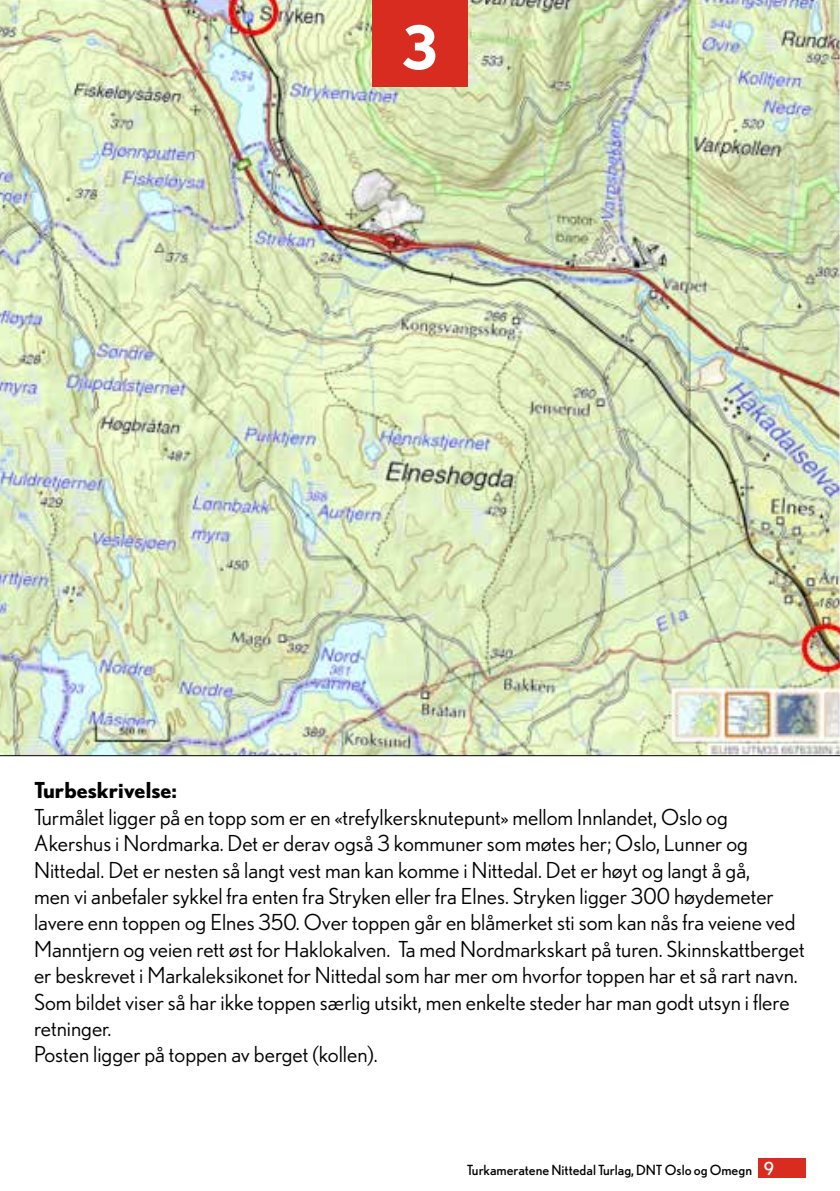
<style>
.page{position:relative;width:840px;height:1191px;background:#fff}
.page>*{position:absolute;margin:0;border:0;box-sizing:border-box;transform-origin:0 0}
.t1{font:700 60px "Nobel";color:#fff}
.t2{font:22px/26.4px "Nobel";color:#000}
.t3{font:700 22px "Nobel";color:#000}
.t4{font:14px "Nobel";color:#000}
.s1{font-size:18px;color:#fff}
</style>
<div class="page">
<div style="left:758px;top:1158px;width:47px;height:19px;background:#d82c20"></div>
<img style="left:0;top:0;width:839px;height:756px">
<div style="left:372px;top:0;width:95px;height:86px;background:#d82c20"></div>
<h1 class="t1" style="left:402px;top:12px;width:37px">3</h1>
<p class="t3" style="left:34px;top:777px;width:144px">Turbeskrivelse:</p>
<p class="t2" style="left:34px;top:803px;width:771px">Turmålet ligger på en topp som er en «trefylkersknutepunt» mellom Innlandet, Oslo og Akershus i Nordmarka. Det er derav også 3 kommuner som møtes her; Oslo, Lunner og Nittedal. Det er nesten så langt vest man kan komme i Nittedal. Det er høyt og langt å gå,<br>men vi anbefaler sykkel fra enten fra Stryken eller fra Elnes. Stryken ligger 300 høydemeter lavere enn toppen og Elnes 350. Over toppen går en blåmerket sti som kan nås fra veiene ved Manntjern og veien rett øst for Haklokalven. Ta med Nordmarkskart på turen. Skinnskattberget er beskrevet i Markaleksikonet for Nittedal som har mer om hvorfor toppen har et så rart navn.<br>Som bildet viser så har ikke toppen særlig utsikt, men enkelte steder har man godt utsyn i flere retninger.<br>Posten ligger på toppen av berget (kollen).</p>
<p class="t4" style="left:466px;top:1161px;width:309px">Turkameratene Nittedal Turlag, DNT Oslo og Omegn <span class="s1">9</span></p>
</div>
